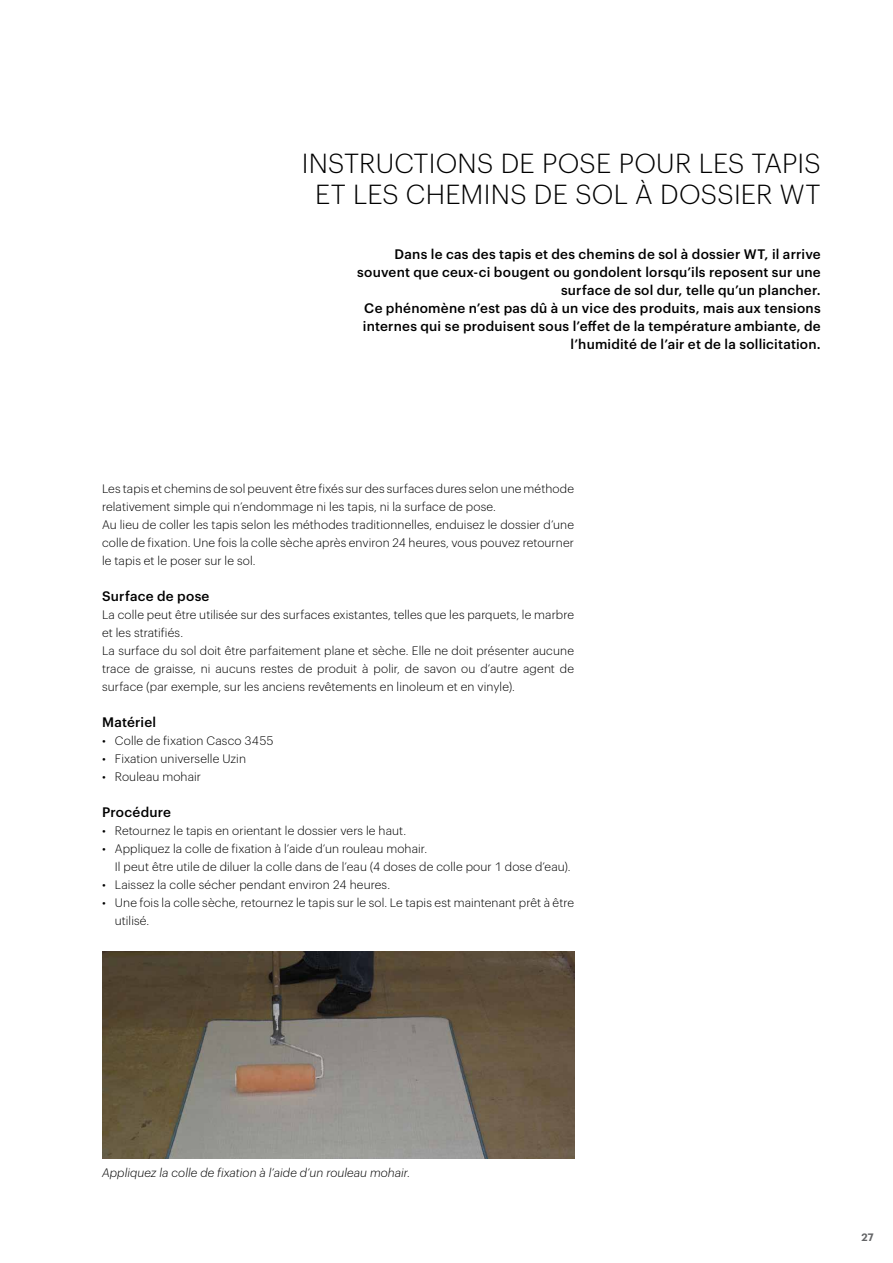
<style>
.page{position:relative;width:893px;height:1263px;background:#fff}
.page>*{position:absolute;margin:0;border:0;box-sizing:border-box;transform-origin:0 0}
.t1{font:300 27px/31.5px "Graphik";letter-spacing:.01em;color:#000;text-align:center}
.t2{font:500 13.5px/18px "Graphik";letter-spacing:.02em;color:#000;text-align:right}
.t3{font:300 12px/18px "Graphik";letter-spacing:.01em;color:#000}
.t4{font:italic 300 12px "Graphik";letter-spacing:.005em;color:#000}
.t5{font:600 10.5px "Graphik";color:#636466}
</style>
<div class="page">
<img style="left:102px;top:951px;width:472px;height:208px">
<h1 class="t1" style="left:302px;top:145px;width:520px">INSTRUCTIONS DE POSE POUR LES TAPIS<br>ET LES CHEMINS DE SOL À DOSSIER WT</h1>
<p class="t2" style="left:357px;top:244px;width:465px">Dans le cas des tapis et des chemins de sol à dossier WT, il arrive souvent que ceux-ci bougent ou gondolent lorsqu’ils reposent sur une surface de sol dur, telle qu’un plancher.<br>Ce phénomène n’est pas dû à un vice des produits, mais aux tensions internes qui se produisent sous l’effet de la température ambiante, de l’humidité de l’air et de la sollicitation.</p>
<p class="t3" style="left:102px;top:479px;width:474px">Les tapis et chemins de sol peuvent être fixés sur des surfaces dures selon une méthode relativement simple qui n’endommage ni les tapis, ni la surface de pose.<br>Au lieu de coller les tapis selon les méthodes traditionnelles, enduisez le dossier d’une colle de fixation. Une fois la colle sèche après environ 24 heures, vous pouvez retourner le tapis et le poser sur le sol.</p>
<p class="t2" style="left:102px;top:586px;width:109px">Surface de pose</p>
<p class="t3" style="left:102px;top:605px;width:474px">La colle peut être utilisée sur des surfaces existantes, telles que les parquets, le marbre et les stratifiés.<br>La surface du sol doit être parfaitement plane et sèche. Elle ne doit présenter aucune trace de graisse, ni aucuns restes de produit à polir, de savon ou d’autre agent de surface (par exemple, sur les anciens revêtements en linoleum et en vinyle).</p>
<p class="t2" style="left:102px;top:712px;width:56px">Matériel</p>
<p class="t3" style="left:102px;top:731px;width:173px">• Colle de fixation Casco 3455</p>
<p class="t3" style="left:102px;top:749px;width:145px">• Fixation universelle Uzin</p>
<p class="t3" style="left:102px;top:767px;width:101px">• Rouleau mohair</p>
<p class="t2" style="left:102px;top:802px;width:70px">Procédure</p>
<p class="t3" style="left:102px;top:821px;width:306px">• Retournez le tapis en orientant le dossier vers le haut.</p>
<p class="t3" style="left:115px;top:839px;width:457px;text-indent:-13px">• Appliquez la colle de fixation à l’aide d’un rouleau mohair.<br>Il peut être utile de diluer la colle dans de l’eau (4 doses de colle pour 1 dose d’eau).</p>
<p class="t3" style="left:102px;top:875px;width:290px">• Laissez la colle sécher pendant environ 24 heures.</p>
<p class="t3" style="left:115px;top:893px;width:461px;text-indent:-13px">• Une fois la colle sèche, retournez le tapis sur le sol. Le tapis est maintenant prêt à être utilisé.</p>
<p class="t4" style="left:102px;top:1164px;width:310px">Appliquez la colle de fixation à l’aide d’un rouleau mohair.</p>
<p class="t5" style="left:861px;top:1229px;width:14px">27</p>
</div>
